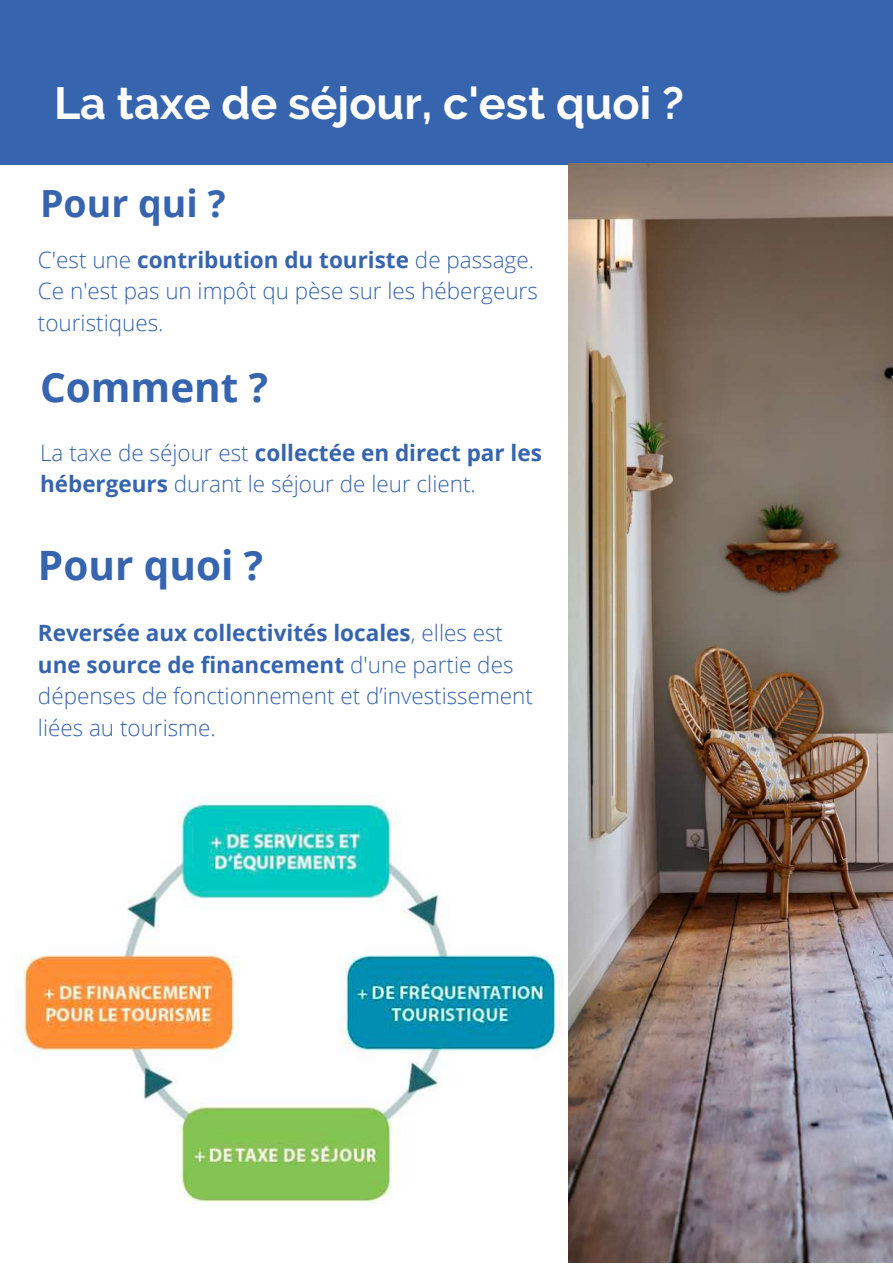
<style>
.page{position:relative;width:893px;height:1264px;background:#fff}
.page>*{position:absolute;margin:0;border:0;box-sizing:border-box;transform-origin:0 0}
.t1{font:700 45px "Raleway";color:#fff}
.t2{font:700 40.5px "Open Sans";color:#3664ae}
.t3{font:700 37.5px "Open Sans";color:#3664ae}
.t4{font:300 22.5px/31.5px "Open Sans";color:#3664ae}
.s1{font-weight:700}
</style>
<div class="page">
<div style="left:0;top:0;width:892px;height:164px;background:#3664ae"></div>
<img style="left:568px;top:164px;width:324px;height:1098px">
<img style="left:16px;top:795px;width:546px;height:408px">
<h1 class="t1" style="left:54px;top:77px;width:631px">La taxe de séjour, c'est quoi ?</h1>
<h3 class="t3" style="left:40px;top:177px;width:187px">Pour qui ?</h3>
<p class="t4" style="left:38px;top:243px;width:501px">C'est une <span class="s1">contribution du touriste</span> de passage.<br>Ce n'est pas un impôt qu pèse sur les hébergeurs touristiques.</p>
<h2 class="t2" style="left:40px;top:359px;width:230px">Comment ?</h2>
<p class="t4" style="left:40px;top:436px;width:503px">La taxe de séjour est <span class="s1">collectée en direct par les hébergeurs</span> durant le séjour de leur client.</p>
<h2 class="t2" style="left:38px;top:537px;width:227px">Pour quoi ?</h2>
<p class="t4" style="left:38px;top:616px;width:496px"><span class="s1">Reversée aux collectivités locales</span>, elles est <span class="s1">une source de financement</span> d'une partie des dépenses de fonctionnement et d’investissement liées au tourisme.</p>
</div>
